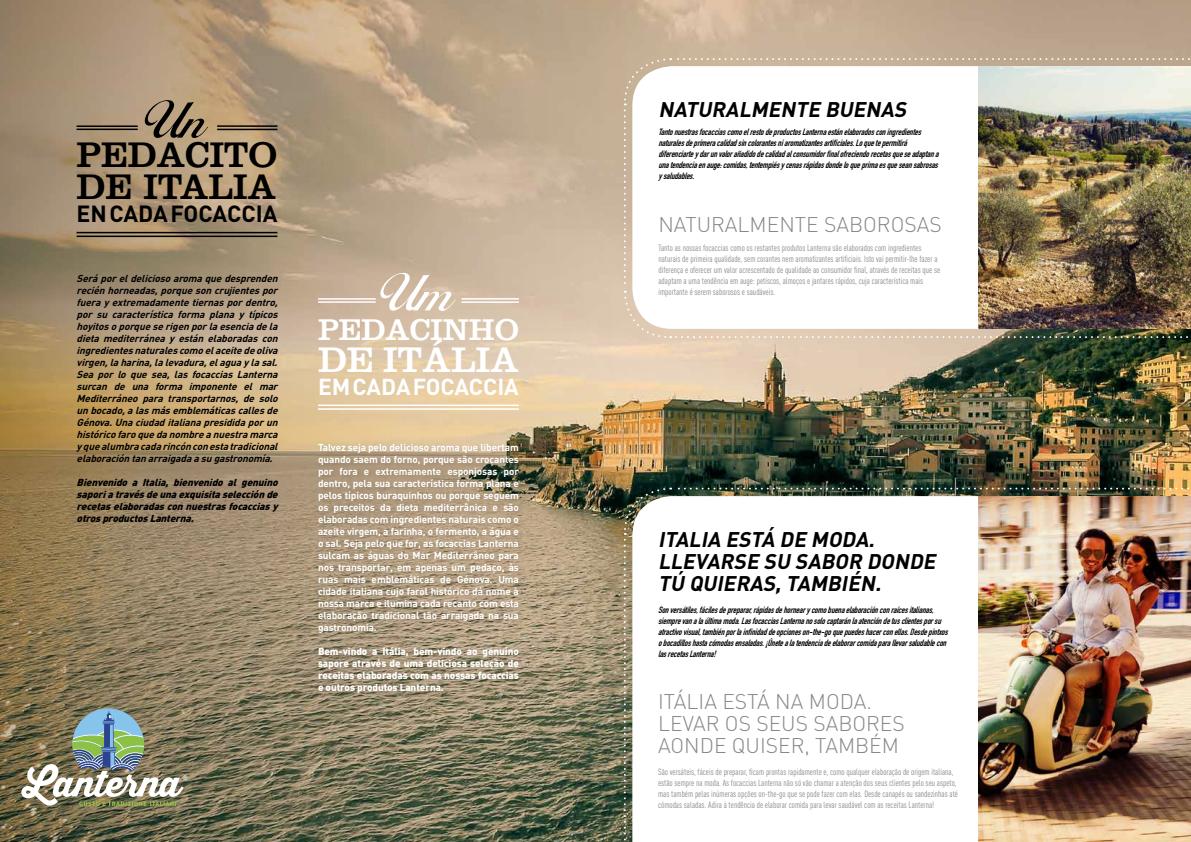
<style>
.page{position:relative;width:1191px;height:842px;background:#fff}
.page>*{position:absolute;margin:0;border:0;box-sizing:border-box;transform-origin:0 0}
.t1{font:500 73px "Ballantines";color:#000}
.t2{font:500 73px "Ballantines";color:#fff}
.t3{font:37px/32px "Clarendon LT";letter-spacing:-.005em;color:#000}
.t4{font:37px "Clarendon LT";color:#fff}
.t5{font:31.2px "Clarendon LT";color:#fff}
.t6{font:700 23.1px "DIN";color:#000}
.t7{font:700 22.9px "DIN";color:#fff}
.t8{font:300 21px/22px "DIN";color:#878787}
.t9{font:italic 700 21px/22px "DIN";color:#000}
.t10{font:italic 700 10px/12px "DIN";color:#000;text-align:justify}
.t11{font:700 10px/12px "DIN";letter-spacing:-.01em;color:#fff;text-align:justify}
.t12{font:italic 900 10px/12px "DIN";color:#000}
.t13{font:900 10px/12px "DIN";letter-spacing:-.01em;color:#fff;text-align:justify}
.t14{font:9px/11px "DIN Cond";color:#878787}
.t15{font:italic 700 9px/11px "DIN Condensed";color:#000}
</style>
<div class="page">
<img style="left:807px;top:0;width:384px;height:487px">
<img style="left:0;top:0;width:807px;height:842px">
<img style="left:623px;top:57px;width:568px;height:282px">
<img style="left:623px;top:487px;width:568px;height:355px">
<div style="left:315px;top:441px;width:211px;height:259px;background:#000;opacity:.18"></div>
<hr style="left:77px;top:232px;width:200px;height:1px;background:#000">
<hr style="left:77px;top:236px;width:200px;height:1px;background:#000">
<hr style="left:318px;top:405px;width:201px;height:1px;background:#fff">
<hr style="left:318px;top:408px;width:201px;height:2px;background:#fff">
<hr style="left:217px;top:125px;width:60px;height:2px;background:#000">
<hr style="left:217px;top:129px;width:60px;height:1px;background:#000">
<hr style="left:77px;top:125px;width:61px;height:2px;background:#000">
<hr style="left:77px;top:129px;width:61px;height:1px;background:#000">
<hr style="left:461px;top:298px;width:58px;height:2px;background:#fff">
<hr style="left:461px;top:301px;width:58px;height:2px;background:#fff">
<hr style="left:318px;top:298px;width:58px;height:2px;background:#fff">
<hr style="left:318px;top:301px;width:58px;height:2px;background:#fff">
<img style="left:21px;top:708px;width:166px;height:98px">
<h1 class="t1" style="left:143px;top:77px;width:70px">Un</h1>
<h2 class="t3" style="left:77px;top:139px;width:202px">PEDACITO<br>DE ITALIA</h2>
<h3 class="t6" style="left:77px;top:199px;width:202px">EN CADA FOCACCIA</h3>
<p class="t10" style="left:77px;top:272px;width:206px">Seráporeldeliciosoaromaquedesprenden reciénhorneadas,porquesoncrujientespor fueray extremadamentetiernaspordentro, por su característica forma plana y típicos hoyitosoporqueserigenporlaesenciadela dieta mediterránea y están elaboradas con ingredientesnaturalescomoelaceitedeoliva virgen,laharina,lalevadura,elaguay lasal.<br>Sea por lo que sea, las focaccias Lanterna surcan de una forma imponente el mar Mediterráneo para transportarnos, de solo unbocado,alasmásemblemáticascallesde Génova.Unaciudaditalianapresididaporun históricofaroquedanombreanuestramarca y quealumbracadarincónconestatradicional elaboracióntanarraigadaasugastronomía.</p>
<p class="t12" style="left:77px;top:476px;width:206px">Bienvenido a Italia, bienvenido al genuino saporiatravésdeunaexquisitaselecciónde recetaselaboradasconnuestrasfocacciasy otrosproductosLanterna.</p>
<h1 class="t2" style="left:378px;top:249px;width:81px">Um</h1>
<h3 class="t5" style="left:318px;top:311px;width:202px">PEDACINHO</h3>
<h2 class="t4" style="left:318px;top:338px;width:202px">DE ITÁLIA</h2>
<h3 class="t7" style="left:318px;top:372px;width:202px">EM CADA FOCACCIA</h3>
<p class="t11" style="left:318px;top:441px;width:202px">Talvez seja pelo delicioso aroma que libertam quando saem do forno, porque são crocantes por fora e extremamente esponjosas por dentro, pela sua característica forma plana e pelos típicos buraquinhos ou porque seguem os preceitos da dieta mediterrânica e são elaboradas com ingredientes naturais como o azeite virgem, a farinha, o fermento, a água e o sal. Seja pelo que for, as focaccias Lanterna sulcam as águas do Mar Mediterrâneo para nos transportar, em apenas um pedaço, às ruas mais emblemáticas de Génova. Uma cidade italiana cujo farol histórico dá nome à nossa marca e ilumina cada recanto com esta elaboração tradicional tão arraigada na sua gastronomia.</p>
<p class="t13" style="left:318px;top:645px;width:202px">Bem-vindo a Itália, bem-vindo ao genuíno sapore através de uma deliciosa seleção de receitas elaboradas com as nossas focaccias e outros produtos Lanterna.</p>
<h3 class="t9" style="left:658px;top:97px;width:254px">NATURALMENTE BUENAS</h3>
<p class="t15" style="left:658px;top:127px;width:285px">TantonuestrasfocacciascomoelrestodeproductosLanternaestánelaboradosconingredientes naturalesdeprimeracalidadsincolorantesniaromatizantesartificiales.Loquetepermitirá diferenciarteydarunvalorañadidodecalidadalconsumidorfinalofreciendorecetasqueseadaptana unatendenciaenauge:comidas,tentempiésycenasrápidasdondeloqueprimaesqueseansabrosas ysaludables.</p>
<h3 class="t8" style="left:658px;top:213px;width:285px">NATURALMENTE SABOROSAS</h3>
<p class="t14" style="left:658px;top:243px;width:283px">Tanto as nossas focaccias como os restantes produtos Lanterna são elaborados com ingredientes naturais de primeira qualidade, sem corantes nem aromatizantes artificiais. Isto vai permitir-lhe fazer a diferença e oferecer um valor acrescentado de qualidade ao consumidor final, através de receitas que se adaptam a uma tendência em auge: petiscos, almoços e jantares rápidos, cuja característica mais importante é serem saborosos e saudáveis.</p>
<h3 class="t9" style="left:658px;top:527px;width:283px">ITALIA ESTÁ DE MODA.<br>LLEVARSE SU SABOR DONDE<br>TÚ QUIERAS,TAMBIÉN.</h3>
<p class="t15" style="left:658px;top:604px;width:294px">Sonversátiles,fácilesdepreparar,rápidasdehornearycomobuenaelaboraciónconraícesitalianas, siemprevanalaúltimamoda.LasfocacciasLanternanosolocaptaránlaatencióndetusclientesporsu atractivovisual,tambiénporlainfinidaddeopcioneson-the-goquepuedeshacerconellas.Desdepintxos obocadilloshastacómodasensaladas.¡Únetealatendenciadeelaborarcomidaparallevarsaludablecon lasrecetasLanterna!</p>
<h3 class="t8" style="left:658px;top:690px;width:248px">ITÁLIA ESTÁ NA MODA.<br>LEVAR OS SEUS SABORES<br>AONDE QUISER, TAMBÉM</h3>
<p class="t14" style="left:658px;top:766px;width:301px">São versáteis, fáceis de preparar, ficam prontas rapidamente e, como qualquer elaboração de origem italiana, estão sempre na moda. As focaccias Lanterna não só vão chamar a atenção dos seus clientes pelo seu aspeto, mas também pelas inúmeras opções on-the-go que se pode fazer com elas. Desde canapés ou sandezinhas até cómodas saladas. Adira à tendência de elaborar comida para levar saudável com as receitas Lanterna!</p>
</div>
